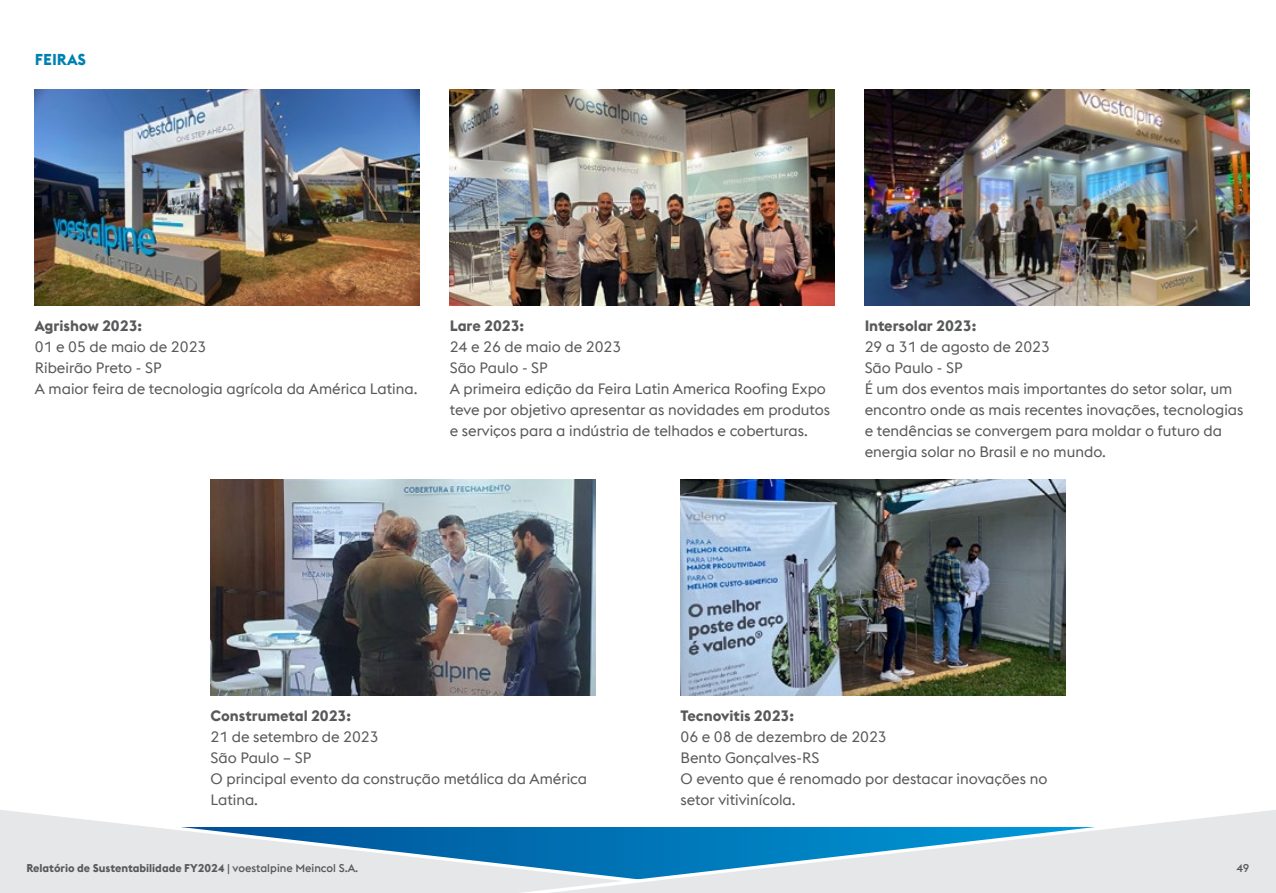
<style>
.page{position:relative;width:1276px;height:893px;background:#fff}
.page>*{position:absolute;margin:0;border:0;box-sizing:border-box;transform-origin:0 0}
.t1{font:700 15.75px "voestalpine";color:#0080b0}
.t2{font:15px/21px "voestalpine";color:#58595b}
.t3{font:700 15px "voestalpine";color:#58595b}
.t4{font:700 11.25px "voestalpine";color:#58595b}
.t5{font:500 11.25px "voestalpine";color:#58595b}
.s1{font-weight:500}
</style>
<div class="page">
<svg style="left:0;top:810px;width:303px;height:83px"></svg>
<svg style="left:303px;top:810px;width:973px;height:83px"></svg>
<img style="left:35px;top:89px;width:385px;height:217px">
<img style="left:210px;top:479px;width:385px;height:217px">
<img style="left:680px;top:479px;width:385px;height:217px">
<img style="left:450px;top:89px;width:384px;height:217px">
<img style="left:864px;top:89px;width:385px;height:217px">
<p class="t1" style="left:35px;top:49px;width:53px">FEIRAS</p>
<p class="t3" style="left:35px;top:316px;width:109px">Agrishow 2023:</p>
<p class="t2" style="left:35px;top:336px;width:384px">01 e 05 de maio de 2023<br>Ribeirão Preto - SP<br>A maior feira de tecnologia agrícola da América Latina.</p>
<p class="t3" style="left:450px;top:316px;width:76px">Lare 2023:</p>
<p class="t2" style="left:450px;top:336px;width:382px">24 e 26 de maio de 2023<br>São Paulo - SP<br>A primeira edição da Feira Latin America Roofing Expo teve por objetivo apresentar as novidades em produtos e serviços para a indústria de telhados e coberturas.</p>
<p class="t3" style="left:864px;top:316px;width:113px">Intersolar 2023:</p>
<p class="t2" style="left:864px;top:336px;width:380px">29 a 31 de agosto de 2023<br>São Paulo - SP<br>É um dos eventos mais importantes do setor solar, um encontro onde as mais recentes inovações, tecnologias e tendências se convergem para moldar o futuro da energia solar no Brasil e no mundo.</p>
<p class="t3" style="left:210px;top:706px;width:142px">Construmetal 2023:</p>
<p class="t2" style="left:210px;top:726px;width:378px">21 de setembro de 2023<br>São Paulo – SP<br>O principal evento da construção metálica da América<br>Latina.</p>
<p class="t3" style="left:680px;top:706px;width:115px">Tecnovitis 2023:</p>
<p class="t2" style="left:680px;top:726px;width:368px">06 e 08 de dezembro de 2023<br>Bento Gonçalves-RS<br>O evento que é renomado por destacar inovações no setor vitivinícola.</p>
<p class="t4" style="left:26px;top:861px;width:333px">Relatório de Sustentabilidade FY2024 <span class="s1">| voestalpine Meincol S.A.</span></p>
<p class="t5" style="left:1236px;top:861px;width:15px">49</p>
</div>
